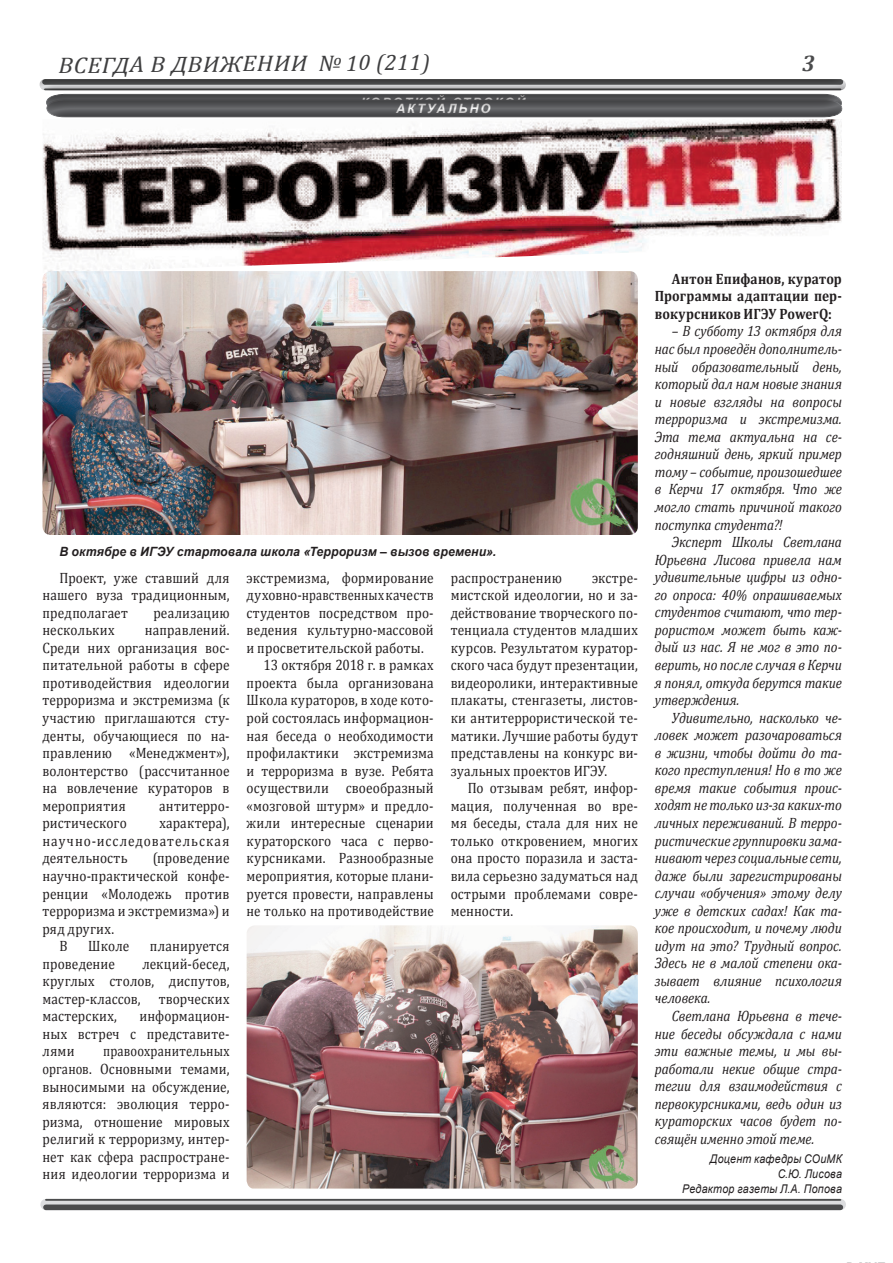
<style>
.page{position:relative;width:893px;height:1263px;background:#fff}
.page>*{position:absolute;margin:0;border:0;box-sizing:border-box;transform-origin:0 0}
.t1{font:italic 22.5px "Cambria";color:#3e3e3f;scale:1.09 1}
.t2{font:15px/17.5px "Cambria";letter-spacing:.01em;color:#231f20;text-align:justify;scale:.89 1}
.t3{font:italic 15px/17.5px "Cambria";letter-spacing:-.01em;color:#231f20;text-align:justify;scale:.89 1}
.t4{font:15px/17.5px "Cambria";letter-spacing:.01em;color:#231f20;text-align:justify;scale:.84 1}
.t5{font:700 15px/17.5px "Cambria";letter-spacing:.015em;color:#231f20;text-align:justify;scale:.89 1}
.t6{font:15px "Cambria";letter-spacing:.01em;color:#231f20;scale:.87 1}
.t7{font:italic 700 12.9px "Arial";letter-spacing:.15em;color:#fff}
.t8{font:italic 700 12.75px "Arial";letter-spacing:.01em;color:#231f20;scale:.96 1}
.t9{font:italic 12px/15px "Arial";letter-spacing:.02em;color:#231f20;text-align:right;scale:.89 1}
</style>
<div class="page">
<div style="left:46px;top:1199px;width:794px;height:11px;background:#dcdddf"></div>
<hr style="left:46px;top:1199px;width:794px;height:2px;background:#4b4c4d">
<div style="left:46px;top:1204px;width:794px;height:6px;background:#4b4c4d"></div>
<div style="left:45px;top:82px;width:797px;height:31px;background:#231f20;opacity:.5"></div>
<div style="left:46px;top:88px;width:796px;height:31px;background:#231f20;opacity:.5"></div>
<img style="left:247px;top:925px;width:391px;height:263px">
<img style="left:43px;top:119px;width:799px;height:152px">
<img style="left:43px;top:271px;width:595px;height:264px">
<h1 class="t1" style="left:58px;top:51px;width:342px;rotate:-1deg">ВСЕГДА В ДВИЖЕНИИ № 10 (211)</h1>
<p class="t7" style="left:361px;top:94px;width:166px">КОРОТКОЙ СТРОКОЙ</p>
<p class="t7" style="left:396px;top:100px;width:96px">АКТУАЛЬНО</p>
<p class="t8" style="left:60px;top:543px;width:456px">В октябре в ИГЭУ стартовала школа «Терроризм – вызов времени».</p>
<p class="t2" style="left:43px;top:569px;width:212px;text-indent:17px">Проект, уже ставший для нашего вуза традиционным, предполагает</p>
<p class="t2" style="left:153px;top:604px;width:87px">реализацию</p>
<p class="t2" style="left:43px;top:621px;width:212px;text-indent:102px">направлений.<br>Среди них организация вос&shy;питательной работы в сфере противодействия идеологии терроризма и экстремизма (к участию приглашаются сту&shy;денты, обучающиеся по на&shy;правлению «Менеджмент»), волонтерство (рассчитанное на вовлечение кураторов в мероприятия</p>
<p class="t2" style="left:43px;top:621px;width:82px">нескольких</p>
<p class="t2" style="left:159px;top:797px;width:81px">антитерро-</p>
<p class="t2" style="left:43px;top:814px;width:212px;text-indent:117px">характера), научно-исследовательская деятельность</p>
<p class="t2" style="left:43px;top:814px;width:96px">ристического</p>
<p class="t2" style="left:153px;top:849px;width:88px">(проведение</p>
<p class="t2" style="left:43px;top:867px;width:212px">научно-практической конфе-</p>
<p class="t2" style="left:43px;top:884px;width:212px">ренции «Молодежь против</p>
<p class="t2" style="left:43px;top:902px;width:212px">терроризма и экстремизма») и</p>
<p class="t2" style="left:43px;top:920px;width:82px">ряд других.</p>
<p class="t2" style="left:60px;top:937px;width:11px">В</p>
<p class="t2" style="left:88px;top:937px;width:48px">Школе</p>
<p class="t2" style="left:150px;top:937px;width:91px">планируется</p>
<p class="t2" style="left:43px;top:955px;width:83px">проведение</p>
<p class="t2" style="left:43px;top:955px;width:212px;text-indent:100px">лекций-бесед, круглых столов, диспутов, мастер-классов, творческих мастерских,</p>
<p class="t2" style="left:43px;top:1007px;width:212px;text-indent:97px">информацион&shy;ных встреч с представите&shy;лями</p>
<p class="t4" style="left:43px;top:1042px;width:224px;text-indent:61px">правоохранительных органов. Основными темами, выносимыми на обсуждение, являются: эволюция терро&shy;ризма, отношение мировых религий к терроризму, интер&shy;нет как сфера распростране&shy;ния идеологии терроризма и</p>
<p class="t2" style="left:247px;top:569px;width:212px">экстремизма, формирование</p>
<p class="t2" style="left:247px;top:586px;width:212px">духовно-нравственных качеств</p>
<p class="t2" style="left:247px;top:604px;width:212px">студентов посредством про-</p>
<p class="t2" style="left:247px;top:621px;width:212px">ведения культурно-массовой</p>
<p class="t2" style="left:247px;top:639px;width:200px">и просветительской работы.</p>
<p class="t2" style="left:264px;top:656px;width:193px">13 октября 2018 г. в рамках</p>
<p class="t2" style="left:247px;top:674px;width:212px">проекта была организована</p>
<p class="t2" style="left:247px;top:691px;width:212px">Школа кураторов, в ходе кото-</p>
<p class="t2" style="left:247px;top:709px;width:212px">рой состоялась информацион-</p>
<p class="t2" style="left:247px;top:726px;width:212px">ная беседа о необходимости</p>
<p class="t2" style="left:247px;top:744px;width:212px">профилактики экстремизма</p>
<p class="t2" style="left:247px;top:762px;width:212px">и терроризма в вузе. Ребята</p>
<p class="t2" style="left:247px;top:779px;width:212px">осуществили своеобразный</p>
<p class="t2" style="left:247px;top:797px;width:212px">«мозговой штурм» и предло-</p>
<p class="t2" style="left:247px;top:814px;width:212px">жили интересные сценарии</p>
<p class="t2" style="left:247px;top:832px;width:212px">кураторского часа с перво-</p>
<p class="t2" style="left:247px;top:849px;width:212px">курсниками. Разнообразные</p>
<p class="t2" style="left:247px;top:867px;width:212px">мероприятия, которые плани-</p>
<p class="t2" style="left:247px;top:884px;width:212px">руется провести, направлены</p>
<p class="t6" style="left:247px;top:902px;width:217px">не только на противодействие</p>
<p class="t2" style="left:451px;top:569px;width:212px;text-indent:141px">экстре&shy;мистской идеологии, но и за&shy;действование творческого по&shy;тенциала студентов младших курсов. Результатом куратор&shy;ского часа будут презентации, видеоролики, интерактивные плакаты, стенгазеты, листов&shy;ки антитеррористической те&shy;матики. Лучшие работы будут представлены на конкурс ви&shy;зуальных проектов ИГЭУ.</p>
<p class="t2" style="left:451px;top:779px;width:212px;text-indent:17px">По отзывам ребят, инфор&shy;мация, полученная во вре&shy;мя беседы, стала для них не только откровением, многих она просто поразила и заста&shy;вила серьезно задуматься над острыми проблемами совре&shy;менности.</p>
<p class="t2" style="left:451px;top:569px;width:127px">распространению</p>
<p class="t5" style="left:655px;top:269px;width:212px;text-indent:17px">Антон Епифанов, куратор Программы адаптации пер&shy;вокурсников ИГЭУ PowerQ:</p>
<p class="t3" style="left:655px;top:322px;width:212px;text-indent:17px">– В субботу 13 октября для нас был проведён дополнитель&shy;ный образовательный день, который дал нам новые знания и новые взгляды на вопросы терроризма и экстремизма.<br>Эта тема актуальна на се&shy;годняшний день, яркий пример тому – событие, произошедшее в Керчи 17 октября. Что же могло стать причиной такого поступка студента?!</p>
<p class="t3" style="left:655px;top:533px;width:212px;text-indent:17px">Эксперт Школы Светлана Юрьевна Лисова привела нам удивительные цифры из одно&shy;го опроса: 40% опрашиваемых студентов считают, что тер&shy;рористом может быть каж&shy;дый из нас. Я не мог в это по&shy;верить, но после случая в Керчи я понял, откуда берутся такие утверждения.</p>
<p class="t3" style="left:655px;top:708px;width:212px;text-indent:17px">Удивительно, насколько че&shy;ловек может разочароваться в жизни, чтобы дойти до та&shy;кого преступления! Но в то же время такие события проис&shy;ходят не только из-за каких-то личных переживаний. В терро&shy;ристические группировки зама&shy;нивают через социальные сети, даже были зарегистрированы случаи «обучения» этому делу уже в детских садах! Как та&shy;кое происходит, и почему люди идут на это? Трудный вопрос.<br>Здесь не в малой степени ока&shy;зывает влияние психология человека.</p>
<p class="t3" style="left:655px;top:1006px;width:212px;text-indent:17px">Светлана Юрьевна в тече&shy;ние беседы обсуждала с нами эти важные темы, и мы вы&shy;работали некие общие стра&shy;тегии для взаимодействия с первокурсниками, ведь один из кураторских часов будет по&shy;свящён именно этой теме.</p>
<p class="t9" style="left:682px;top:1152px;width:181px">Доцент кафедры СОиМК<br>С.Ю. Лисова<br>Редактор газеты Л.А. Попова</p>
</div>
